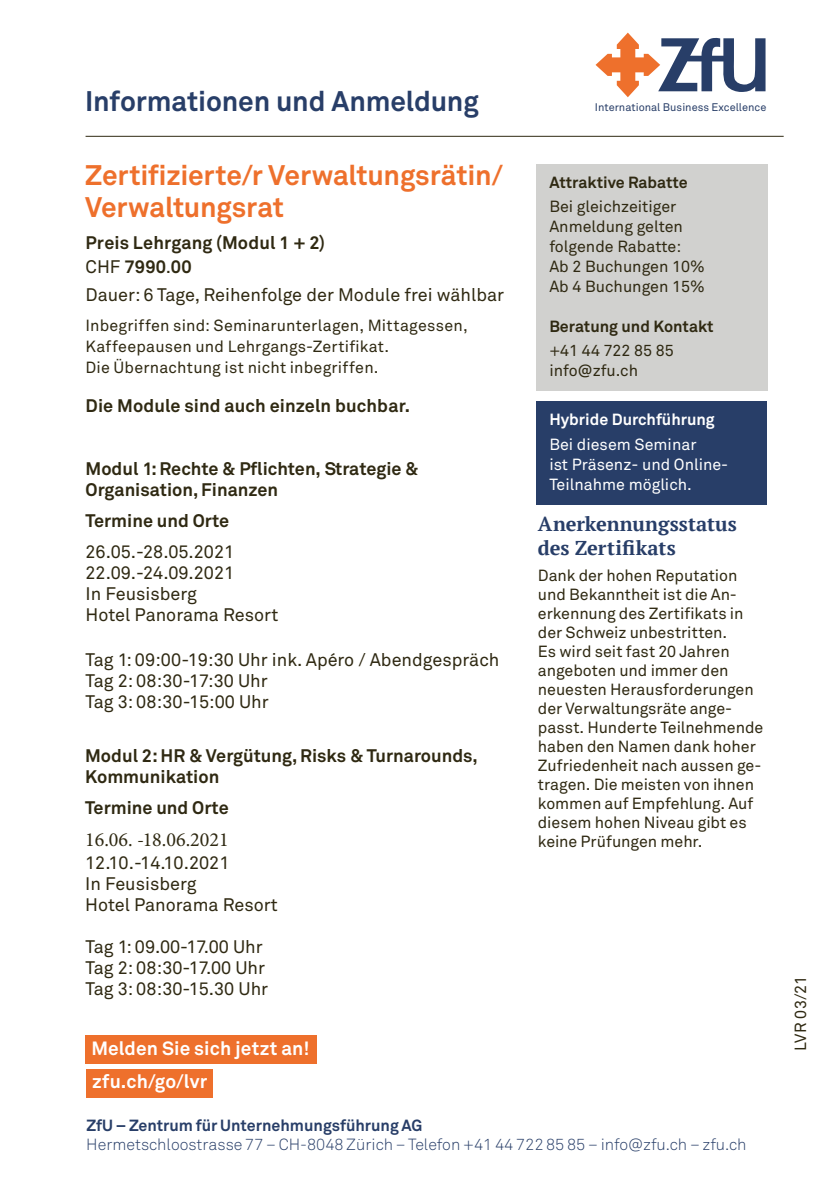
<style>
.page{position:relative;width:840px;height:1191px;background:#fff}
.page>*{position:absolute;margin:0;border:0;box-sizing:border-box;transform-origin:0 0}
.t1{font:700 28px/32px "Akkurat Office";letter-spacing:-.005em;color:#ee702c}
.t2{font:700 28px "Akkurat Office";letter-spacing:-.005em;color:#283e68}
.t3{font:700 20px/24px "PT Serif";letter-spacing:.005em;color:#283e68}
.t4{font:20px "Minion Pro";color:#2f2912}
.t5{font:700 19px/32.6px "Akkurat Office";letter-spacing:.005em;color:#fff}
.t6{font:18px/21px "Akkurat Office";color:#2f2912}
.t7{font:700 18px/21px "Akkurat Office";color:#2f2912}
.t8{font:16px/19px "Akkurat Office";color:#2f2912}
.t9{font:300 16px "Akkurat";color:#283e68}
.t10{font:16px/20px "Akkurat Office";color:#fff}
.t11{font:700 16px "Akkurat Office";color:#283e68}
.t12{font:700 16px "Akkurat Office";color:#2f2912}
.t13{font:700 16px "Akkurat Office";color:#fff}
.t14{font:11px "Akkurat Office";color:#283e68}
.s1{font-weight:400}
</style>
<div class="page">
<svg style="left:595px;top:33px;width:170px;height:64px"></svg>
<hr style="left:85px;top:136px;width:698px;height:1px;background:#2f2912">
<div style="left:85px;top:1035px;width:231px;height:28px;background:#ee702c"></div>
<div style="left:86px;top:1069px;width:126px;height:28px;background:#ee702c"></div>
<div style="left:536px;top:401px;width:230px;height:104px;background:#283e68"></div>
<div style="left:535px;top:164px;width:231px;height:226px;background:#d1d1cf"></div>
<h1 class="t2" style="left:85px;top:83px;width:395px">Informationen und Anmeldung</h1>
<h1 class="t1" style="left:85px;top:160px;width:419px">Zertifizierte/r Verwaltungsrätin/<br>Verwaltungsrat</h1>
<p class="t7" style="left:85px;top:231px;width:241px;line-height:24px">Preis Lehrgang (Modul 1 + 2)<br><span class="s1">CHF</span> 7990<span class="s1">.</span>00</p>
<p class="t6" style="left:85px;top:285px;width:420px">Dauer: 6 Tage, Reihenfolge der Module frei wählbar</p>
<p class="t8" style="left:85px;top:315px;width:383px;line-height:21px">Inbegriffen sind: Seminarunterlagen, Mittagessen,<br>Kaffeepausen und Lehrgangs-Zertifikat.<br>Die Übernachtung ist nicht inbegriffen.</p>
<p class="t7" style="left:85px;top:395px;width:326px">Die Module sind auch einzeln buchbar.</p>
<p class="t7" style="left:85px;top:458px;width:334px">Modul 1: Rechte &amp; Pflichten, Strategie &amp;<br>Organisation, Finanzen</p>
<p class="t7" style="left:85px;top:510px;width:145px">Termine und Orte</p>
<p class="t6" style="left:85px;top:541px;width:194px">26.05.-28.05.2021<br>22.09.-24.09.2021<br>In Feusisberg<br>Hotel Panorama Resort</p>
<p class="t6" style="left:85px;top:650px;width:415px">Tag 1: 09:00-19:30 Uhr ink. Apéro / Abendgespräch<br>Tag 2: 08:30-17:30 Uhr<br>Tag 3: 08:30-15:00 Uhr</p>
<p class="t7" style="left:85px;top:745px;width:394px">Modul 2: HR &amp; Vergütung, Risks &amp; Turnarounds,<br>Kommunikation</p>
<p class="t7" style="left:85px;top:797px;width:145px">Termine und Orte</p>
<p class="t4" style="left:85px;top:826px;width:145px">16.06. -18.06.2021</p>
<p class="t6" style="left:85px;top:852px;width:194px">12.10.-14.10.2021<br>In Feusisberg<br>Hotel Panorama Resort</p>
<p class="t6" style="left:85px;top:936px;width:184px">Tag 1: 09.00-17.00 Uhr<br>Tag 2: 08:30-17.00 Uhr<br>Tag 3: 08:30-15.30 Uhr</p>
<p class="t5" style="left:91px;top:1032px;width:219px">Melden Sie sich jetzt an! zfu.ch/go/lvr</p>
<p class="t14" style="left:594px;top:101px;width:173px">International Business Excellence</p>
<p class="t12" style="left:549px;top:172px;width:140px">Attraktive Rabatte</p>
<p class="t8" style="left:549px;top:197px;width:157px;line-height:20px">Bei gleichzeitiger<br>Anmeldung gelten folgende Rabatte:<br>Ab 2 Buchungen 10%<br>Ab 4 Buchungen 15%</p>
<p class="t12" style="left:549px;top:316px;width:166px">Beratung und Kontakt</p>
<p class="t8" style="left:549px;top:341px;width:126px;line-height:20px">+41 44 722 85 85 info@zfu.ch</p>
<p class="t13" style="left:549px;top:409px;width:167px">Hybride Durchführung</p>
<p class="t10" style="left:549px;top:434px;width:180px">Bei diesem Seminar<br>ist Präsenz- und Online-<br>Teilnahme möglich.</p>
<p class="t3" style="left:537px;top:512px;width:200px">Anerkennungsstatus des Zertifikats</p>
<p class="t8" style="left:537px;top:567px;width:227px">Dank der hohen Reputation und Bekanntheit ist die An&shy;erkennung des Zertifikats in der Schweiz unbestritten.<br>Es wird seit fast 20 Jahren angeboten und immer den neuesten Herausforderungen der Verwaltungsräte ange&shy;passt. Hunderte Teilnehmende haben den Namen dank hoher<br>Zufriedenheit nach aussen ge&shy;tragen. Die meisten von ihnen kommen auf Empfehlung. Auf diesem hohen Niveau gibt es keine Prüfungen mehr.</p>
<p class="t11" style="left:86px;top:1115px;width:337px">ZfU – Zentrum für Unternehmungsführung AG</p>
<p class="t9" style="left:86px;top:1135px;width:661px">Hermetschloostrasse 77 – CH-8048 Zürich – Telefon +41 44 722 85 85 – info@zfu.ch – zfu.ch</p>
<p class="t8" style="left:791px;top:1050px;width:76px;rotate:-90deg">LVR 03/21</p>
</div>
